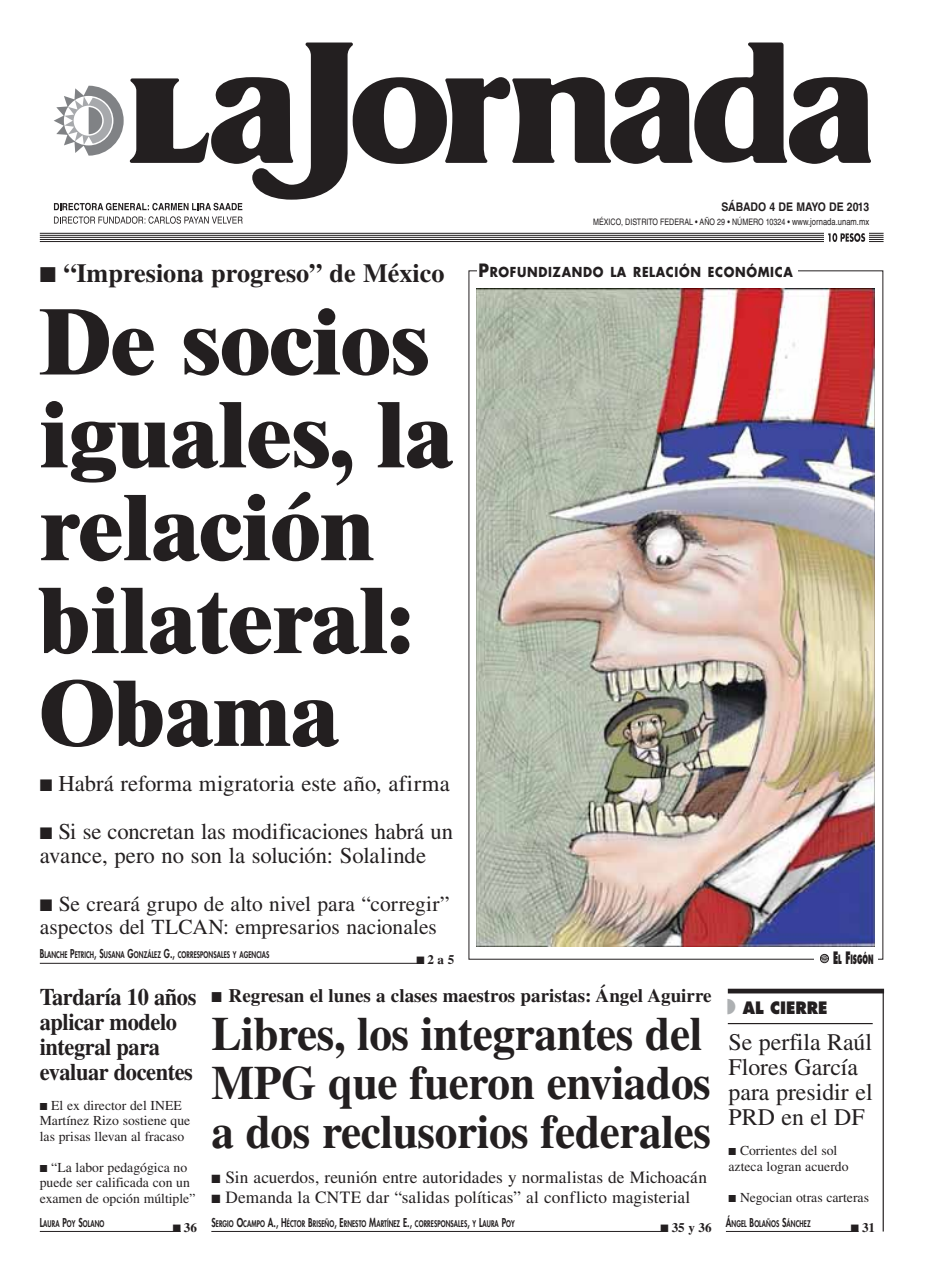
<style>
.page{position:relative;width:927px;height:1274px;background:#fff}
.page>*{position:absolute;margin:0;border:0;box-sizing:border-box;transform-origin:0 0}
.t1{font:800 91.7px/92.8px "Times LT Std";color:#231f20}
.t2{font:700 47.6px/48.8px "Times LT Std";letter-spacing:-.01em;color:#231f20;scale:.95 1}
.t3{font:700 26.25px "Times LT Std";color:#231f20}
.t4{font:700 23.8px/25px "Times LT Std";letter-spacing:-.02em;color:#231f20;scale:.94 1}
.t5{font:23.8px/25px "Times LT Std";color:#231f20}
.t6{font:22.57px/23.8px "Times LT Std";letter-spacing:-.005em;color:#231f20}
.t7{font:21.35px/23.8px "Times LT Std";letter-spacing:.005em;color:#231f20}
.t8{font:700 19.07px "Times LT Std";color:#231f20}
.t9{font:17.32px "Times LT Std";letter-spacing:.005em;color:#231f20}
.t10{font:800 16.62px "Futura Std";color:#231f20;scale:.9 1}
.t11{font:13.65px/15.4px "Times LT Std";color:#231f20}
.t12{font:700 13.47px "Futura Std";letter-spacing:.055em;color:#231f20;scale:.9 1}
.t13{font:700 13.12px "Times LT Std";color:#231f20}
.t14{font:800 12.42px "Futura Std";color:#231f20;scale:.5 1}
.t15{font:700 11.9px "Helvetica LT Std";color:#231f20;scale:.88 1}
.t16{font:800 8.92px "Futura Std";letter-spacing:.015em;color:#231f20;scale:.7 1}
.t17{font:8.92px "Helvetica LT Std";color:#231f20;scale:.8 1}
.s1{font-size:11.9px}
.s2{font-size:9.45px}
.s3{font-size:17.85px}
.s4{font-size:16.62px}
.s5{color:#adb0b2}
</style>
<div class="page">
<hr style="left:40px;top:241px;width:842px;height:1px;background:#231f20">
<hr style="left:40px;top:239px;width:842px;height:1px;background:#231f20">
<hr style="left:40px;top:237px;width:842px;height:1px;background:#231f20">
<hr style="left:40px;top:235px;width:842px;height:1px;background:#231f20">
<hr style="left:40px;top:233px;width:842px;height:1px;background:#231f20">
<div style="left:824px;top:230px;width:44px;height:15px;background:#fff"></div>
<svg style="left:828px;top:233px;width:36px;height:9px"></svg>
<svg style="left:54px;top:216px;width:188px;height:8px"></svg>
<svg style="left:54px;top:42px;width:816px;height:168px"></svg>
<div style="left:554px;top:201px;width:320px;height:25px;background:#fff"></div>
<hr style="left:211px;top:1231px;width:450px;height:1px;background:#231f20">
<hr style="left:40px;top:1231px;width:140px;height:1px;background:#231f20">
<hr style="left:40px;top:963px;width:384px;height:1px;background:#231f20">
<div style="left:819px;top:954px;width:9px;height:9px;border:1px solid #231f20;border-radius:50%"></div>
<svg style="left:820px;top:954px;width:8px;height:8px"></svg>
<img style="left:476px;top:289px;width:397px;height:657px">
<div style="left:727px;top:988px;width:156px;height:5px;background:#231f20"></div>
<hr style="left:882px;top:989px;width:1px;height:242px;background:#231f20">
<hr style="left:727px;top:1023px;width:145px;height:1px;background:#231f20">
<hr style="left:725px;top:1231px;width:133px;height:1px;background:#231f20">
<h3 class="t3" style="left:40px;top:264px;width:406px">■ “Impresiona progreso” de México</h3>
<h1 class="t1" style="left:40px;top:296px;width:414px">De socios iguales, la relación bilateral:<br>Obama</h1>
<h3 class="t6" style="left:40px;top:774px;width:411px">■ Habrá reforma migratoria este año, afirma</h3>
<h3 class="t6" style="left:40px;top:822px;width:414px">■ Si se concretan las modificaciones habrá un avance, pero no son la solución: Solalinde</h3>
<h3 class="t7" style="left:40px;top:893px;width:411px">■ Se creará grupo de alto nivel para “corregir” aspectos del TLCAN: empresarios nacionales</h3>
<p class="t16" style="left:40px;top:950px;width:329px"><span class="s1">B</span>LANCHE <span class="s1">P</span>ETRICH<span class="s1">, S</span>USANA <span class="s1">G</span>ONZÁLEZ <span class="s1">G.,</span> CORRESPONSALES Y AGENCIAS</p>
<p class="t13" style="left:416px;top:954px;width:39px">■ 2 a 5</p>
<p class="t15" style="left:721px;top:200px;width:169px">SÁBADO 4 DE MAYO DE 2013</p>
<p class="t17" style="left:593px;top:217px;width:346px">MÉXICO, DISTRITO FEDERAL • AÑO 29 • NÚMERO 10324 • <span class="s2">www.jornada.unam.mx</span></p>
<p class="t12" style="left:478px;top:265px;width:350px"><span class="s3">P</span>ROFUNDIZANDO LA RELACIÓN ECONÓMICA</p>
<p class="t14" style="left:832px;top:952px;width:83px"><span class="s4">E</span>L <span class="s4">F</span>ISGÓN</p>
<h3 class="t4" style="left:40px;top:987px;width:168px">Tardaría 10 años aplicar modelo integral para evaluar docentes</h3>
<p class="t11" style="left:40px;top:1099px;width:152px">■ El ex director del INEE<br>Martínez Rizo sostiene que las prisas llevan al fracaso</p>
<p class="t11" style="left:40px;top:1160px;width:157px">■ “La labor pedagógica no puede ser calificada con un examen de opción múltiple”</p>
<p class="t16" style="left:40px;top:1218px;width:94px"><span class="s1">L</span>AURA <span class="s1">P</span>OY <span class="s1">S</span>OLANO</p>
<p class="t13" style="left:173px;top:1222px;width:26px">■ 36</p>
<h3 class="t8" style="left:211px;top:988px;width:501px">■ Regresan el lunes a clases maestros paristas: Ángel Aguirre</h3>
<h2 class="t2" style="left:211px;top:1014px;width:527px">Libres, los integrantes del<br>MPG que fueron enviados a dos reclusorios federales</h2>
<p class="t9" style="left:211px;top:1171px;width:497px">■ Sin acuerdos, reunión entre autoridades y normalistas de Michoacán</p>
<p class="t9" style="left:211px;top:1191px;width:480px">■ Demanda la CNTE dar “salidas políticas” al conflicto magisterial</p>
<p class="t13" style="left:660px;top:1222px;width:53px">■ 35 y 36</p>
<p class="t16" style="left:211px;top:1218px;width:435px"><span class="s1">S</span>ERGIO <span class="s1">O</span>CAMPO <span class="s1">A., H</span>ÉCTOR <span class="s1">B</span>RISEÑO<span class="s1">, E</span>RNESTO <span class="s1">M</span>ARTÍNEZ <span class="s1">E.,</span> CORRESPONSALES<span class="s1">,</span> Y <span class="s1">L</span>AURA <span class="s1">P</span>OY</p>
<p class="t10" style="left:726px;top:998px;width:113px"><span class="s5">◗</span> AL CIERRE</p>
<h3 class="t5" style="left:728px;top:1032px;width:145px">Se perfila Raúl<br>Flores García para presidir el<br>PRD en el DF</h3>
<p class="t11" style="left:728px;top:1144px;width:121px">■ Corrientes del sol azteca logran acuerdo</p>
<p class="t11" style="left:728px;top:1190px;width:142px">■ Negocian otras carteras</p>
<p class="t13" style="left:850px;top:1222px;width:26px">■ 31</p>
<p class="t16" style="left:725px;top:1218px;width:122px"><span class="s1">Á</span>NGEL <span class="s1">B</span>OLAÑOS <span class="s1">S</span>ÁNCHEZ</p>
</div>
